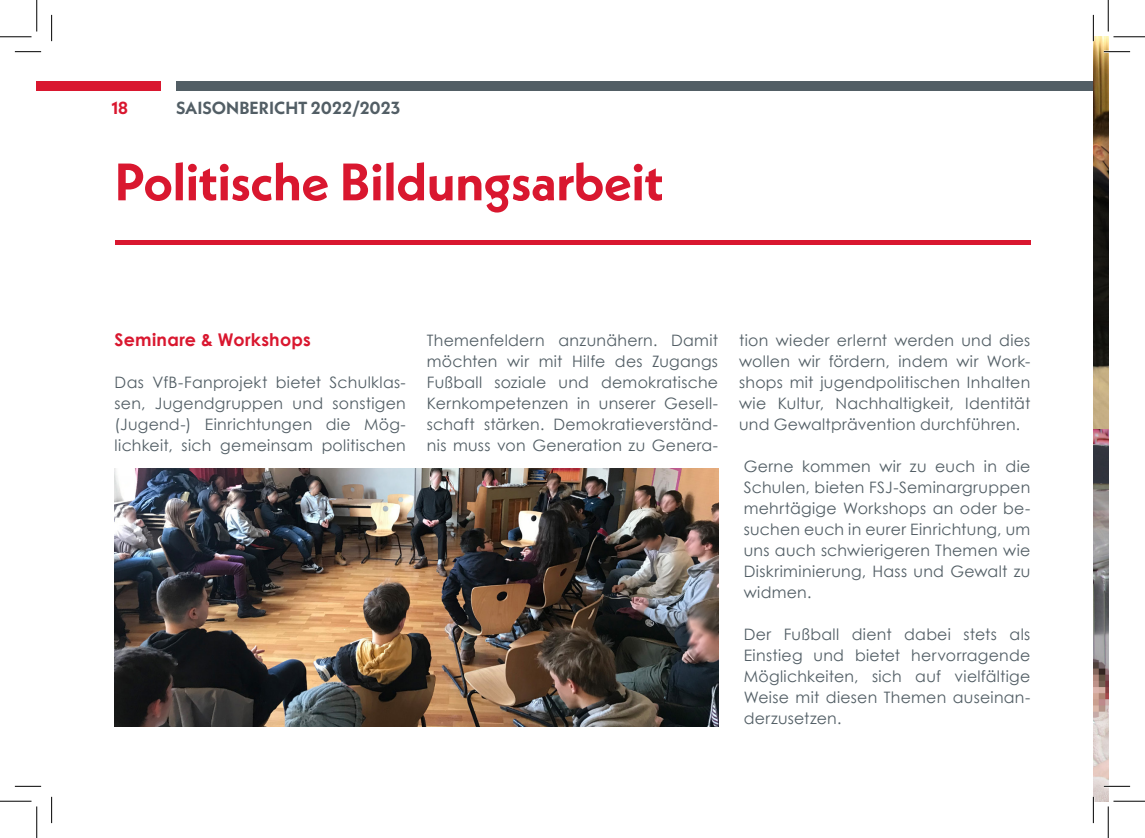
<style>
.page{position:relative;width:1145px;height:838px;background:#fff}
.page>*{position:absolute;margin:0;border:0;box-sizing:border-box;transform-origin:0 0}
.Hauptüberschriften{font:700 52.5px "Neue Kabel";letter-spacing:-.01em;color:#d9172f}
.t1{font:700 17.5px "Neue Kabel";color:#525e65}
.Text{font:700 17.5px "Century Gothic";letter-spacing:.015em;color:#d9172f}
.t2{font:700 17.5px "Neue Kabel";color:#d9172f}
.Text-2{font:15.75px/21px "Century Gothic";letter-spacing:.015em;color:#525e65;text-align:justify}
</style>
<div class="page">
<div style="left:37px;top:81px;width:124px;height:10px;background:#d9172f"></div>
<div style="left:176px;top:81px;width:917px;height:10px;background:#525e65"></div>
<div style="left:115px;top:240px;width:915px;height:5px;background:#d9172f"></div>
<img style="left:115px;top:468px;width:603px;height:258px">
<img style="left:1093px;top:37px;width:15px;height:764px">
<hr style="left:1104px;top:51px;width:26px;height:2px;background:#fff">
<hr style="left:1104px;top:785px;width:26px;height:2px;background:#fff">
<svg style="left:15px;top:51px;width:26px;height:1px"></svg>
<svg style="left:1104px;top:51px;width:26px;height:1px"></svg>
<svg style="left:15px;top:786px;width:26px;height:1px"></svg>
<svg style="left:1104px;top:786px;width:26px;height:1px"></svg>
<svg style="left:51px;top:15px;width:1px;height:26px"></svg>
<svg style="left:51px;top:796px;width:1px;height:27px"></svg>
<svg style="left:1093px;top:15px;width:1px;height:26px"></svg>
<svg style="left:1093px;top:796px;width:1px;height:27px"></svg>
<hr style="left:0;top:36px;width:32px;height:1px;background:#000">
<hr style="left:1113px;top:36px;width:32px;height:1px;background:#000">
<hr style="left:0;top:800px;width:32px;height:1px;background:#000">
<hr style="left:1113px;top:800px;width:32px;height:1px;background:#000">
<hr style="left:36px;top:0;width:1px;height:31px;background:#000">
<hr style="left:36px;top:806px;width:1px;height:31px;background:#000">
<hr style="left:1108px;top:0;width:1px;height:31px;background:#000">
<hr style="left:1108px;top:806px;width:1px;height:31px;background:#000">
<p class="t2" style="left:112px;top:97px;width:18px">18</p>
<p class="t1" style="left:176px;top:97px;width:226px">SAISONBERICHT 2022/2023</p>
<p class="Hauptüberschriften" style="left:115px;top:148px;width:550px">Politische Bildungsarbeit</p>
<p class="Text" style="left:115px;top:326px;width:198px">Seminare &amp; Workshops</p>
<p class="Text-2" style="left:115px;top:371px;width:293px">Das VfB-Fanprojekt bietet Schulklas&shy;sen, Jugendgruppen und sonstigen (Jugend-) Einrichtungen die Mög&shy;lichkeit, sich gemeinsam politischen</p>
<p class="Text-2" style="left:427px;top:329px;width:293px">Themenfeldern anzunähern. Damit möchten wir mit Hilfe des Zugangs Fußball soziale und demokratische Kernkompetenzen in unserer Gesell&shy;schaft stärken. Demokratieverständ&shy;nis muss von Generation zu Genera-</p>
<p class="Text-2" style="left:739px;top:329px;width:293px">tion wieder erlernt werden und dies wollen wir fördern, indem wir Work&shy;shops mit jugendpolitischen Inhalten wie Kultur, Nachhaltigkeit, Identität und Gewaltprävention durchführen.</p>
<p class="Text-2" style="left:744px;top:455px;width:288px">Gerne kommen wir zu euch in die Schulen, bieten FSJ-Seminargruppen mehrtägige Workshops an oder be&shy;suchen euch in eurer Einrichtung, um uns auch schwierigeren Themen wie Diskriminierung, Hass und Gewalt zu widmen.</p>
<p class="Text-2" style="left:744px;top:623px;width:288px">Der Fußball dient dabei stets als Einstieg und bietet hervorragende Möglichkeiten, sich auf vielfältige Weise mit diesen Themen auseinan&shy;derzusetzen.</p>
</div>
